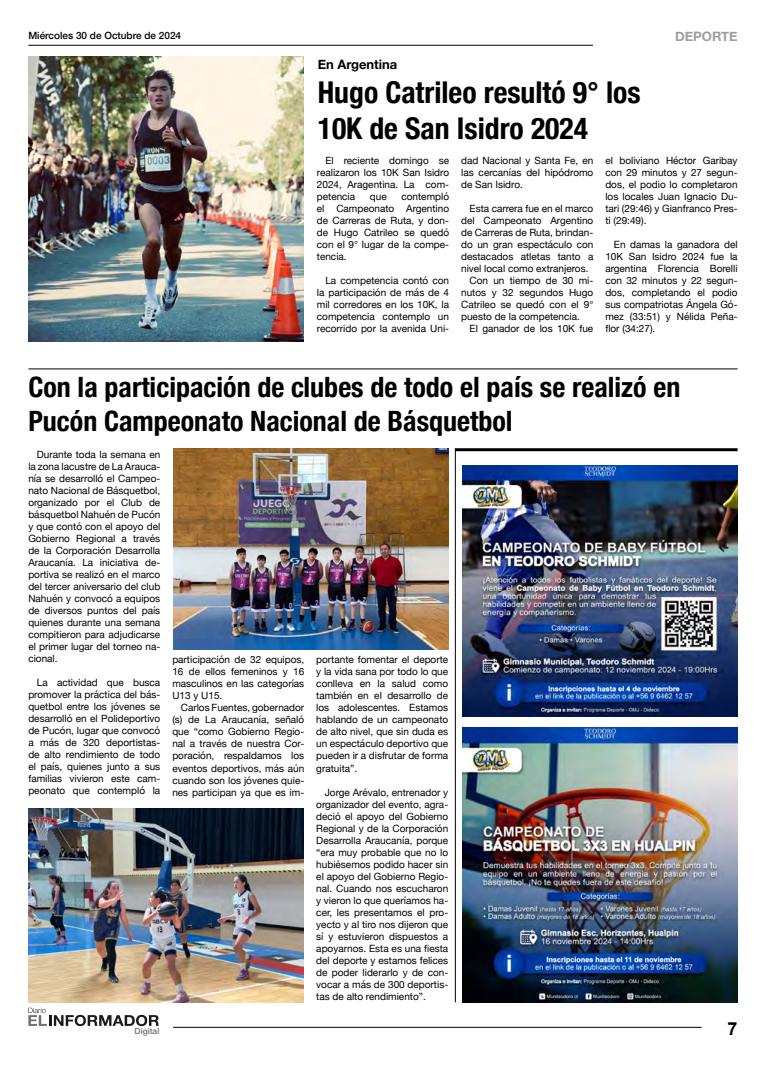
<style>
.page{position:relative;width:766px;height:1078px;background:#fff}
.page>*{position:absolute;margin:0;border:0;box-sizing:border-box;transform-origin:0 0}
.t1{font:700 condensed 30px/36px "Helvetica Neue";color:#000}
.t2{font:700 condensed 28px/33.6px "Helvetica Neue";color:#000}
.t3{font:700 18px "Arial";color:#000}
.t4{font:700 13px "Helvetica Neue";color:#000}
.t5{font:700 13px "Helvetica Neue";color:#9d9d9c}
.t6{font:10px/12px "Helvetica Neue";color:#000;text-align:justify}
.t7{font:500 10px "Helvetica Neue";color:#000}
.t8{font:500 8.5px "Helvetica Neue";color:#717170}
</style>
<div class="page">
<hr style="left:28px;top:45px;width:564px;height:1px;background:#000">
<hr style="left:173px;top:1026px;width:528px;height:1px;background:#000">
<svg style="left:28px;top:1007px;width:131px;height:18px"></svg>
<hr style="left:28px;top:368px;width:709px;height:1px;background:#000">
<hr style="left:455px;top:448px;width:282px;height:3px;background:#000">
<hr style="left:455px;top:448px;width:1px;height:554px;background:#000">
<img style="left:462px;top:465px;width:275px;height:251px">
<img style="left:462px;top:727px;width:275px;height:275px">
<img style="left:173px;top:448px;width:275px;height:201px">
<img style="left:28px;top:57px;width:275px;height:285px">
<img style="left:28px;top:808px;width:275px;height:194px">
<p class="t7" style="left:28px;top:28px;width:154px">Miércoles 30 de Octubre de 2024</p>
<h3 class="t4" style="left:317px;top:55px;width:81px">En Argentina</h3>
<h3 class="t5" style="left:675px;top:26px;width:64px">DEPORTE</h3>
<h1 class="t1" style="left:317px;top:72px;width:324px">Hugo Catrileo resultó 9° los<br>10K de San Isidro 2024</h1>
<p class="t6" style="left:317px;top:155px;width:134px;text-indent:8px">El reciente domingo se realizaron los 10K San Isidro 2024, Aragentina. La com&shy;petencia</p>
<p class="t6" style="left:605px;top:155px;width:134px">el boliviano Héctor Garibay con 29 minutos y 27 segun&shy;dos, el podio lo completaron los locales Juan Ignacio Du&shy;tari (29:46) y Gianfranco Pres&shy;ti (29:49).</p>
<p class="t6" style="left:605px;top:239px;width:134px;text-indent:8px">En damas la ganadora del 10K San Isidro 2024 fue la argentina Florencia Borelli con 32 minutos y 22 segun&shy;dos, completando el podio sus compatriotas Ángela Gó&shy;mez (33:51) y Nélida Peña&shy;flor (34:27).</p>
<p class="t6" style="left:461px;top:155px;width:134px">dad Nacional y Santa Fe, en las cercanías del hipódromo de San Isidro.</p>
<p class="t6" style="left:469px;top:203px;width:125px">Esta carrera fue en el marco</p>
<p class="t6" style="left:461px;top:215px;width:134px">del Campeonato Argentino</p>
<p class="t6" style="left:461px;top:227px;width:134px">de Carreras de Ruta, brindan-</p>
<p class="t6" style="left:461px;top:239px;width:134px">do un gran espectáculo con</p>
<p class="t6" style="left:461px;top:251px;width:134px">destacados atletas tanto a</p>
<p class="t6" style="left:461px;top:263px;width:129px">nivel local como extranjeros.</p>
<p class="t6" style="left:469px;top:275px;width:125px">Con un tiempo de 30 mi-</p>
<p class="t6" style="left:461px;top:287px;width:134px">nutos y 32 segundos Hugo</p>
<p class="t6" style="left:461px;top:299px;width:134px">Catrileo se quedó con el 9°</p>
<p class="t6" style="left:461px;top:311px;width:120px">puesto de la competencia.</p>
<p class="t6" style="left:469px;top:323px;width:125px">El ganador de los 10K fue</p>
<p class="t6" style="left:317px;top:191px;width:134px;text-indent:85px">contempló el Campeonato Argentino de Carreras de Ruta, y don&shy;de Hugo Catrileo se quedó con el 9° lugar de la compe&shy;tencia.</p>
<p class="t6" style="left:317px;top:275px;width:134px;text-indent:8px">La competencia contó con la participación de más de 4 mil corredores en los 10K, la competencia contemplo un recorrido por la avenida Uni-</p>
<p class="t6" style="left:370px;top:191px;width:18px">que</p>
<h2 class="t2" style="left:28px;top:368px;width:653px">Con la participación de clubes de todo el país se realizó en<br>Pucón Campeonato Nacional de Básquetbol</h2>
<p class="t6" style="left:28px;top:448px;width:133px;text-indent:8px">Durante toda la semana en la zona lacustre de La Arauca&shy;nía se desarrolló el Campeo&shy;nato Nacional de Básquetbol, organizado por el Club de básquetbol Nahuén de Pucón y que contó con el apoyo del Gobierno Regional a través de la Corporación Desarrolla Araucanía. La iniciativa de&shy;portiva se realizó en el marco del tercer aniversario del club Nahuén y convocó a equipos de diversos puntos del país quienes durante una semana compitieron para adjudicarse el primer lugar del torneo na&shy;cional.</p>
<p class="t6" style="left:28px;top:676px;width:133px;text-indent:8px">La actividad que busca promover la práctica del bás&shy;quetbol entre los jóvenes se desarrolló en el Polideportivo de Pucón, lugar que convocó a más de 320 deportistas&shy;de alto rendimiento de todo el país, quienes junto a sus familias vivieron este cam&shy;peonato que contempló la</p>
<p class="t8" style="left:134px;top:1023px;width:26px">Digital</p>
<p class="t6" style="left:172px;top:654px;width:133px">participación de 32 equipos, 16 de ellos femeninos y 16 masculinos en las categorías U13 y U15.</p>
<p class="t6" style="left:172px;top:702px;width:133px;text-indent:9px">Carlos Fuentes, gobernador (s) de La Araucanía, señaló que “como Gobierno Regio&shy;nal a través de nuestra Cor&shy;poración, respaldamos los eventos deportivos, más aún cuando son los jóvenes quie&shy;nes participan ya que es im-</p>
<p class="t6" style="left:316px;top:654px;width:133px">portante fomentar el deporte y la vida sana por todo lo que conlleva en la salud como también en el desarrollo de los adolescentes. Estamos hablando de un campeonato de alto nivel, que sin duda es un espectáculo deportivo que pueden ir a disfrutar de forma gratuita”.</p>
<p class="t6" style="left:316px;top:786px;width:133px;text-indent:8px">Jorge Arévalo, entrenador y organizador del evento, agra&shy;deció el apoyo del Gobierno Regional y de la Corporación Desarrolla Araucanía, porque “era muy probable que no lo hubiésemos podido hacer sin el apoyo del Gobierno Regio&shy;nal. Cuando nos escucharon y vieron lo que queríamos ha&shy;cer, les presentamos el pro&shy;yecto y al tiro nos dijeron que sí y estuvieron dispuestos a apoyarnos. Esta es una fiesta del deporte y estamos felices de poder liderarlo y de con&shy;vocar a más de 300 deportis&shy;tas de alto rendimiento”.</p>
<h3 class="t3" style="left:727px;top:1016px;width:12px">7</h3>
</div>
